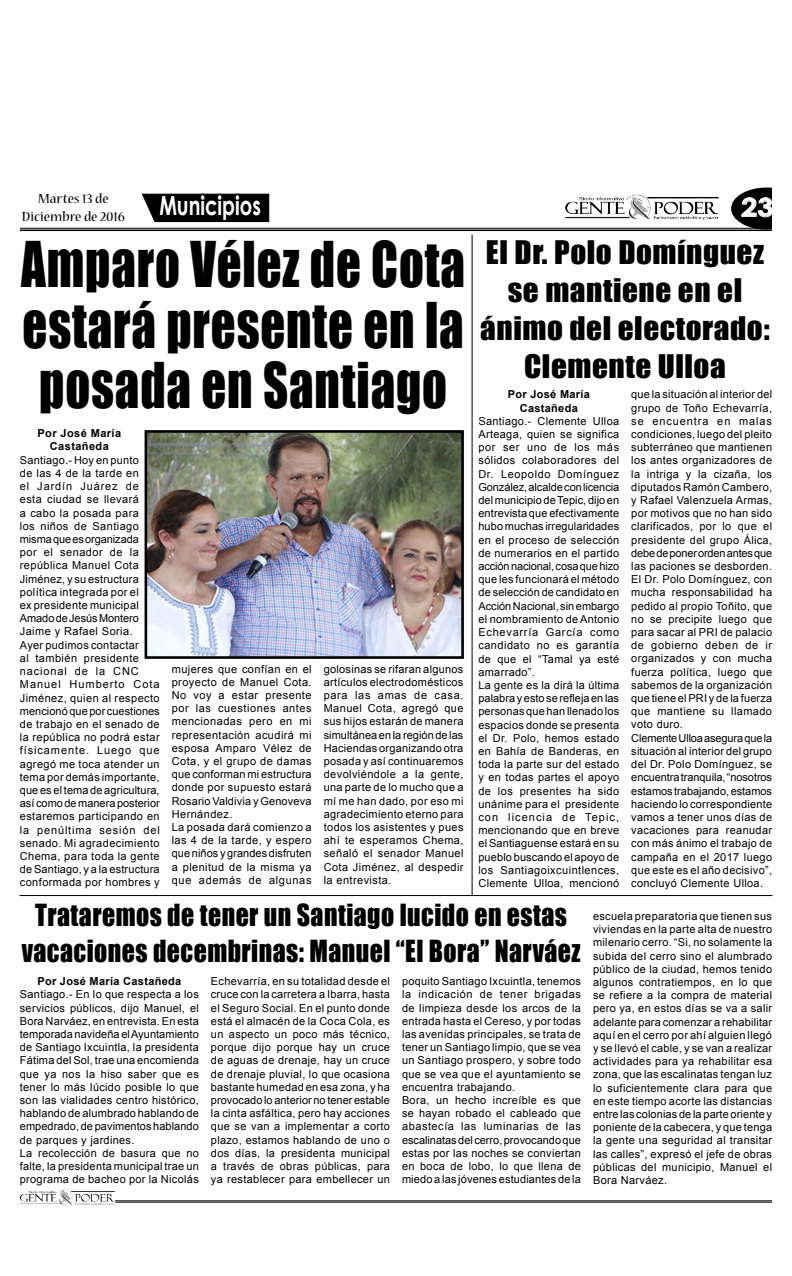
<style>
.page{position:relative;width:792px;height:1276px;background:#fff}
.page>*{position:absolute;margin:0;border:0;box-sizing:border-box;transform-origin:0 0}
.t1{font:57.9px/60.5px "Impact";letter-spacing:.02em;color:#000;text-align:justify;scale:.84 1}
.t2{font:29.8px/38.1px "Impact";letter-spacing:.02em;color:#000;text-align:center;scale:1.04 1}
.t3{font:28px/35.8px "Impact";letter-spacing:.02em;color:#000;text-align:center;scale:.92 1}
.t4{font:700 26.3px "Century Gothic";color:#fff;scale:.74 1}
.t5{font:700 25.2px "Century Gothic";color:#fff;scale:1.14 1}
.t6{font:condensed 14.6px/17.6px "Nueva Std";color:#000;text-align:center;scale:1.32 1}
.t7{font:11px/13.2px "Arial";letter-spacing:.03em;color:#000}
.t8{font:700 11px/13.2px "Arial";letter-spacing:.03em;color:#000;text-align:center}
</style>
<div class="page">
<svg style="left:731px;top:187px;width:41px;height:41px"></svg>
<svg style="left:20px;top:227px;width:107px;height:5px"></svg>
<hr style="left:20px;top:228px;width:752px;height:1px;background:#000">
<hr style="left:20px;top:229px;width:752px;height:2px;background:#000">
<img style="left:626px;top:195px;width:24px;height:20px">
<hr style="left:115px;top:1200px;width:657px;height:1px;background:#000">
<hr style="left:115px;top:1201px;width:657px;height:1px;background:#000">
<img style="left:58px;top:1189px;width:14px;height:13px">
<img style="left:149px;top:434px;width:311px;height:221px">
<div style="left:145px;top:430px;width:319px;height:229px;border:3px solid #000"></div>
<svg style="left:141px;top:193px;width:129px;height:30px;background:#1c1c1c"></svg>
<hr style="left:472px;top:235px;width:1px;height:660px;background:#000">
<hr style="left:20px;top:895px;width:752px;height:1px;background:#000">
<h3 class="t6" style="left:22px;top:191px;width:80px">Martes 13 de<br>Diciembre de 2016</h3>
<h1 class="t1" style="left:21px;top:232px;width:530px">Amparo Vélez de Cota estará presente en la posada en Santiago</h1>
<h2 class="t2" style="left:480px;top:232px;width:280px">El Dr. Polo Domínguez se mantiene en el ánimo del electorado:<br>Clemente Ulloa</h2>
<h3 class="t4" style="left:159px;top:186px;width:139px">Municipios</h3>
<h3 class="t5" style="left:741px;top:188px;width:30px">23</h3>
<p class="t8" style="left:508px;top:388px;width:84px">Por José María<br>Castañeda</p>
<p class="t7" style="left:478px;top:414px;width:142px">Santiago.- Clemente Ulloa<br>Arteaga, quien se significa por ser uno de los más sólidos colaboradores del<br>Dr. Leopoldo Domínguez<br>González, alcalde con licencia del municipio de Tepic, dijo en entrevista que efectivamente hubo muchas irregularidades en el proceso de selección de numerarios en el partido acción nacional, cosa que hizo que les funcionará el método de selección de candidato en<br>Acción Nacional, sin embargo el nombramiento de Antonio<br>Echevarría García como candidato no es garantía de que el “Tamal ya esté amarrado”.<br>La gente es la dirá la última palabra y esto se refleja en las personas que han llenado los espacios donde se presenta el Dr. Polo, hemos estado en Bahía de Banderas, en toda la parte sur del estado y en todas partes el apoyo de los presentes ha sido unánime para el presidente con licencia de Tepic, mencionando que en breve el Santiaguense estará en su pueblo buscando el apoyo de los Santiagoixcuintlences,<br>Clemente Ulloa, mencionó</p>
<p class="t7" style="left:631px;top:388px;width:142px">que la situación al interior del grupo de Toño Echevarría, se encuentra en malas condiciones, luego del pleito subterráneo que mantienen los antes organizadores de la intriga y la cizaña, los diputados Ramón Cambero, y Rafael Valenzuela Armas, por motivos que no han sido clarificados, por lo que el presidente del grupo Álica, debe de poner orden antes que las paciones se desborden.<br>El Dr. Polo Domínguez, con mucha responsabilidad ha pedido al propio Toñito, que no se precipite luego que para sacar al PRI de palacio de gobierno deben de ir organizados y con mucha fuerza política, luego que sabemos de la organización que tiene el PRI y de la fuerza que mantiene su llamado voto duro.<br>Clemente Ulloa asegura que la situación al interior del grupo del Dr. Polo Domínguez, se encuentra tranquila, “nosotros estamos trabajando, estamos haciendo lo correspondiente vamos a tener unos días de vacaciones para reanudar con más ánimo el trabajo de campaña en el 2017 luego que este es el año decisivo”, concluyó Clemente Ulloa.</p>
<p class="t8" style="left:38px;top:427px;width:85px">Por José María<br>Castañeda</p>
<p class="t7" style="left:20px;top:453px;width:141px">Santiago.- Hoy en punto<br>de las 4 de la tarde en<br>el Jardín Juárez de esta ciudad se llevará<br>a cabo la posada para<br>los niños de Santiago misma que es organizada<br>por el senador de la república Manuel Cota<br>Jiménez, y su estructura política integrada por el<br>ex presidente municipal<br>Amado de Jesús Montero<br>Jaime y Rafael Soria.<br>Ayer pudimos contactar<br>al también presidente nacional de la CNC<br>Manuel Humberto Cota<br>Jiménez, quien al respecto mencionó que por cuestiones de trabajo en el senado de la república no podrá estar físicamente. Luego que agregó me toca atender un tema por demás importante, que es el tema de agricultura, así como de manera posterior estaremos participando en la penúltima sesión del senado. Mi agradecimiento<br>Chema, para toda la gente de Santiago, y a la estructura conformada por hombres y</p>
<p class="t7" style="left:172px;top:662px;width:141px">mujeres que confían en el proyecto de Manuel Cota.<br>No voy a estar presente por las cuestiones antes mencionadas pero en mi representación acudirá mi esposa Amparo Vélez de<br>Cota, y el grupo de damas que conforman mi estructura donde por supuesto estará<br>Rosario Valdivia y Genoveva<br>Hernández.<br>La posada dará comienzo a las 4 de la tarde, y espero que niños y grandes disfruten a plenitud de la misma ya que además de algunas</p>
<p class="t7" style="left:324px;top:662px;width:141px;text-align:justify">golosinas se rifaran algunos artículos electrodomésticos para las amas de casa.<br>Manuel Cota, agregó que sus hijos estarán de manera simultánea en la región de las Haciendas organizando otra posada y así continuaremos devolviéndole a la gente, una parte de lo mucho que a mí me han dado, por eso mi agradecimiento eterno para todos los asistentes y pues ahí te esperamos Chema, señaló el senador Manuel Cota Jiménez, al despedir la entrevista.</p>
<h3 class="t3" style="left:22px;top:896px;width:609px">Trataremos de tener un Santiago lucido en estas vacaciones decembrinas: Manuel “El Bora” Narváez</h3>
<p class="t8" style="left:37px;top:974px;width:146px">Por José María Castañeda</p>
<p class="t7" style="left:20px;top:988px;width:181px">Santiago.- En lo que respecta a los servicios públicos, dijo Manuel, el Bora Narváez, en entrevista. En esta temporada navideña el Ayuntamiento de Santiago Ixcuintla, la presidenta Fátima del Sol, trae una encomienda que ya nos la hiso saber que es tener lo más lúcido posible lo que son las vialidades centro histórico, hablando de alumbrado hablando de empedrado, de pavimentos hablando de parques y jardines.<br>La recolección de basura que no falte, la presidenta municipal trae un programa de bacheo por la Nicolás</p>
<p class="t7" style="left:211px;top:974px;width:181px;text-align:justify">Echevarría, en su totalidad desde el cruce con la carretera a Ibarra, hasta el Seguro Social. En el punto donde está el almacén de la Coca Cola, es un aspecto un poco más técnico, porque dijo porque hay un cruce de aguas de drenaje, hay un cruce de drenaje pluvial, lo que ocasiona bastante humedad en esa zona, y ha provocado lo anterior no tener estable la cinta asfáltica, pero hay acciones que se van a implementar a corto plazo, estamos hablando de uno o dos días, la presidenta municipal a través de obras públicas, para ya restablecer para embellecer un</p>
<p class="t7" style="left:402px;top:974px;width:181px">poquito Santiago Ixcuintla, tenemos la indicación de tener brigadas de limpieza desde los arcos de la entrada hasta el Cereso, y por todas las avenidas principales, se trata de tener un Santiago limpio, que se vea un Santiago prospero, y sobre todo que se vea que el ayuntamiento se encuentra trabajando.<br>Bora, un hecho increíble es que se hayan robado el cableado que abastecía las luminarias de las escalinatas del cerro, provocando que estas por las noches se conviertan en boca de lobo, lo que llena de miedo a las jóvenes estudiantes de la</p>
<p class="t7" style="left:593px;top:909px;width:181px;text-align:justify">escuela preparatoria que tienen sus viviendas en la parte alta de nuestro milenario cerro. “Si, no solamente la subida del cerro sino el alumbrado público de la ciudad, hemos tenido algunos contratiempos, en lo que se refiere a la compra de material pero ya, en estos días se va a salir adelante para comenzar a rehabilitar aquí en el cerro por ahí alguien llegó y se llevó el cable, y se van a realizar actividades para ya rehabilitar esa zona, que las escalinatas tengan luz lo suficientemente clara para que en este tiempo acorte las distancias entre las colonias de la parte oriente y poniente de la cabecera, y que tenga la gente una seguridad al transitar las calles”, expresó el jefe de obras públicas del municipio, Manuel el Bora Narváez.</p>
</div>
